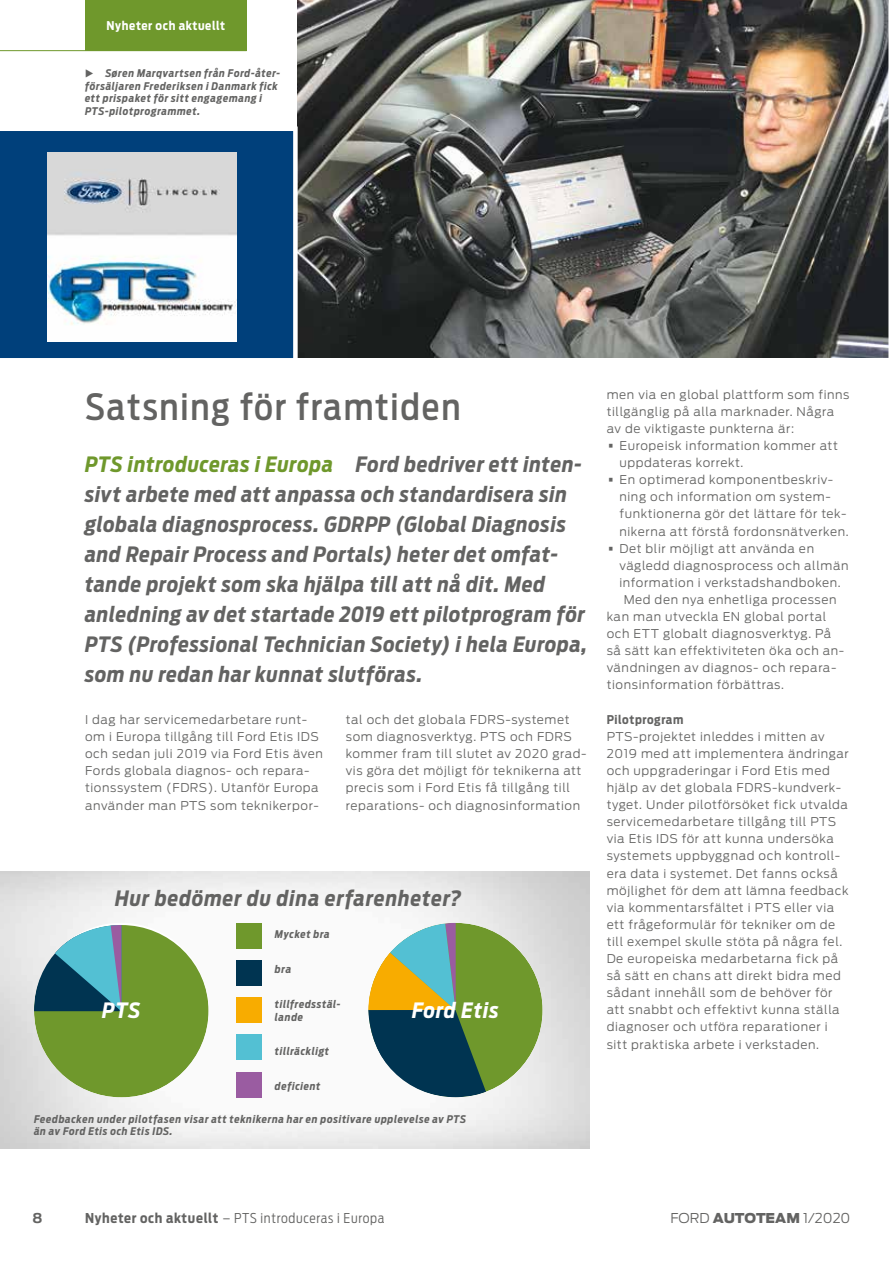
<style>
.page{position:relative;width:893px;height:1263px;background:#fff}
.page>*{position:absolute;margin:0;border:0;box-sizing:border-box;transform-origin:0 0}
.t1{font:500 36px "Ford Antenna Cond";letter-spacing:.05em;color:#636362}
.t2{font:italic 700 21px/30px "Ford Antenna Cond";letter-spacing:.035em;color:#636362}
.t3{font:italic 700 21px "Ford Antenna Cond";letter-spacing:.04em;color:#fff}
.t4{font:300 13.5px "Ford Antenna Cond";letter-spacing:.05em;color:#636362}
.t5{font:300 13.5px "Ford Antenna";color:#636362}
.t6{font:700 13.5px "Ford Antenna";color:#636362}
.t7{font:300 12px/17.1px "Ford Antenna";letter-spacing:.05em;color:#636362}
.t8{font:700 12px "Ford Antenna Cond";letter-spacing:.05em;color:#fff}
.t9{font:700 12px "Ford Antenna Cond";letter-spacing:.05em;color:#636362}
.t10{font:italic 700 10.5px/12.6px "Ford Antenna Cond";letter-spacing:.06em;color:#636362}
.s1{color:#6f982c}
.s2{font-size:24px}
.s3{font-weight:700}
.s4{font-weight:900}
</style>
<div class="page">
<img style="left:0;top:872px;width:590px;height:276px">
<div style="left:85px;top:0;width:162px;height:51px;background:#6f982c"></div>
<hr style="left:0;top:50px;width:247px;height:1px;background:#6f982c">
<img style="left:298px;top:0;width:590px;height:357px">
<svg style="left:0;top:126px;width:298px;height:232px"></svg>
<hr style="left:892px;top:0;width:1px;height:208px;background:#e3e3e3">
<svg style="left:34px;top:923px;width:175px;height:174px;background:#80a56c"></svg>
<div style="left:369px;top:923px;width:174px;height:174px;background:#6f982c;border-radius:50%"></div>
<svg style="left:368px;top:923px;width:118px;height:174px"></svg>
<div style="left:237px;top:923px;width:25px;height:25px;background:#6f982c"></div>
<div style="left:237px;top:960px;width:25px;height:25px;background:#003451"></div>
<div style="left:237px;top:997px;width:25px;height:26px;background:#f8ac00"></div>
<div style="left:237px;top:1034px;width:25px;height:26px;background:#53c0d3"></div>
<div style="left:237px;top:1072px;width:25px;height:25px;background:#9a5ca1"></div>
<p class="t8" style="left:107px;top:15px;width:120px">Nyheter och aktuellt</p>
<p class="t10" style="left:85px;top:66px;width:197px;text-indent:20px">Søren Marqvartsen från Ford-åter&shy;försäljaren Frederiksen i Danmark fick ett prispaket för sitt engagemang i PTS-pilotprogrammet.</p>
<h1 class="t1" style="left:85px;top:376px;width:377px">Satsning för framtiden</h1>
<p class="t2" style="left:85px;top:447px;width:504px"><span class="s1">PTS introduceras i Europa</span> Ford bedriver ett inten&shy;sivt arbete med att anpassa och standardisera sin globala diagnosprocess. GDRPP (Global Diagnosis and Repair Process and Portals) heter det omfat&shy;tande projekt som ska hjälpa till att nå dit. Med anledning av det startade 2019 ett pilotprogram för PTS (Professional Technician Society) i hela Europa, som nu redan har kunnat slutföras.</p>
<p class="t7" style="left:85px;top:710px;width:239px">I dag har servicemedarbetare runt&shy;om i Europa tillgång till Ford Etis IDS och sedan juli 2019 via Ford Etis även Fords globala diagnos- och repara&shy;tionssystem (FDRS). Utanför Europa använder man PTS som teknikerpor-</p>
<p class="t7" style="left:346px;top:710px;width:242px">tal och det globala FDRS-systemet som diagnosverktyg. PTS och FDRS kommer fram till slutet av 2020 grad&shy;vis göra det möjligt för teknikerna att precis som i Ford Etis få tillgång till reparations- och diagnosinformation</p>
<h2 class="t2" style="left:115px;top:880px;width:348px">Hur bedömer du dina erfarenheter?</h2>
<p class="t10" style="left:275px;top:927px;width:56px">Mycket bra</p>
<p class="t10" style="left:275px;top:962px;width:18px">bra</p>
<p class="t10" style="left:275px;top:996px;width:67px">tillfredsstäl&shy;lande</p>
<p class="t10" style="left:275px;top:1044px;width:56px">tillräckligt</p>
<p class="t10" style="left:275px;top:1079px;width:47px">deficient</p>
<h2 class="t3" style="left:102px;top:992px;width:40px">PTS</h2>
<h2 class="t3" style="left:412px;top:992px;width:88px">Ford Etis</h2>
<p class="t10" style="left:34px;top:1111px;width:434px">Feedbacken under pilotfasen visar att teknikerna har en positivare upplevelse av PTS än av Ford Etis och Etis IDS.</p>
<p class="t7" style="left:607px;top:384px;width:244px">men via en global plattform som finns tillgänglig på alla marknader. Några av de viktigaste punkterna är:</p>
<p class="t7" style="left:619px;top:436px;width:220px;text-indent:-13px"><span class="s2">•</span> Europeisk information kommer att uppdateras korrekt.</p>
<p class="t7" style="left:619px;top:470px;width:231px;text-indent:-13px"><span class="s2">•</span> En optimerad komponentbeskriv&shy;ning och information om system&shy;funktionerna gör det lättare för tek&shy;nikerna att förstå fordonsnätverken.</p>
<p class="t7" style="left:607px;top:538px;width:209px"><span class="s2">•</span> Det blir möjligt att använda en</p>
<p class="t7" style="left:619px;top:555px;width:230px">vägledd diagnosprocess och allmän</p>
<p class="t7" style="left:619px;top:572px;width:223px">information i verkstadshandboken.</p>
<p class="t7" style="left:624px;top:590px;width:214px">Med den nya enhetliga processen</p>
<p class="t7" style="left:607px;top:607px;width:221px">kan man utveckla EN global portal</p>
<p class="t7" style="left:607px;top:624px;width:226px">och ETT globalt diagnosverktyg. På</p>
<p class="t7" style="left:607px;top:641px;width:239px">så sätt kan effektiviteten öka och an-</p>
<p class="t7" style="left:607px;top:658px;width:231px">vändningen av diagnos- och repara-</p>
<p class="t7" style="left:607px;top:675px;width:179px">tionsinformation förbättras.</p>
<p class="t9" style="left:607px;top:708px;width:78px">Pilotprogram</p>
<p class="t7" style="left:607px;top:726px;width:244px">PTS-projektet inleddes i mitten av 2019 med att implementera ändringar och uppgraderingar i Ford Etis med hjälp av det globala FDRS-kundverk&shy;tyget. Under pilotförsöket fick utvalda servicemedarbetare tillgång till PTS via Etis IDS för att kunna undersöka systemets uppbyggnad och kontroll&shy;era data i systemet. Det fanns också möjlighet för dem att lämna feedback via kommentarsfältet i PTS eller via ett frågeformulär för tekniker om de till exempel skulle stöta på några fel.<br>De europeiska medarbetarna fick på så sätt en chans att direkt bidra med sådant innehåll som de behöver för att snabbt och effektivt kunna ställa diagnoser och utföra reparationer i sitt praktiska arbete i verkstaden.</p>
<p class="t4" style="left:85px;top:1206px;width:301px"><span class="s3">Nyheter och aktuellt</span> – PTS introduceras i Europa</p>
<p class="t6" style="left:33px;top:1206px;width:11px">8</p>
<p class="t5" style="left:671px;top:1206px;width:181px">FORD <span class="s4">AUTOTEAM</span> 1/2020</p>
</div>
